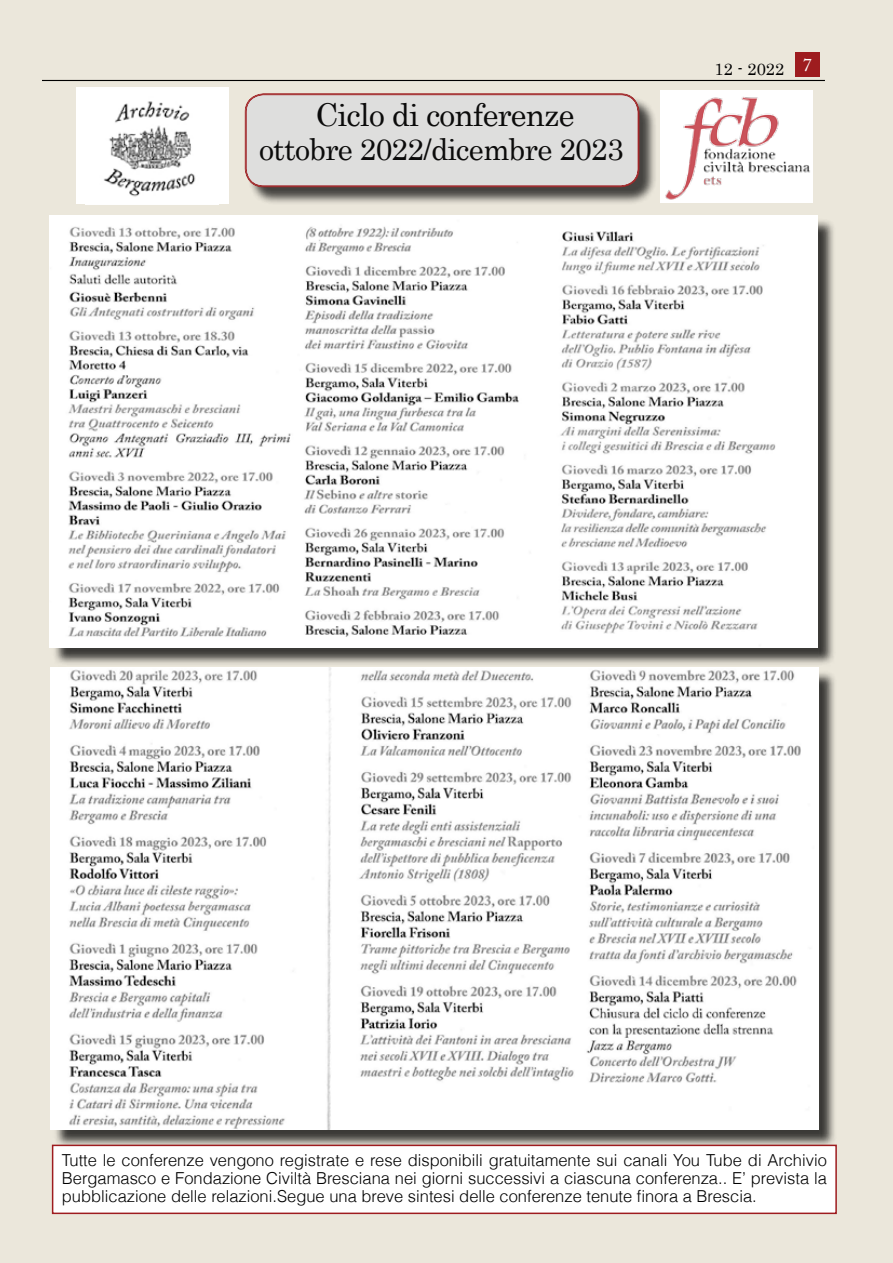
<style>
.page{position:relative;width:893px;height:1263px;background:#ebe7db}
.page>*{position:absolute;margin:0;border:0;box-sizing:border-box;transform-origin:0 0}
.t1{font:31.5px "Century";letter-spacing:-.025em;color:#000}
.t2{font:30px "Century";letter-spacing:-.025em;color:#000}
.t3{font:18px "Minion Pro";color:#000}
.t4{font:300 16.5px/18px "Helvetica";color:#000;text-align:justify}
.t5{font:16.5px "Century";color:#000}
</style>
<div class="page">
<div style="left:76px;top:88px;width:152px;height:116px;background:#fff"></div>
<img style="left:104px;top:101px;width:92px;height:96px">
<div style="left:660px;top:90px;width:153px;height:113px;background:#fff"></div>
<img style="left:665px;top:97px;width:145px;height:103px">
<div style="left:247px;top:96px;width:411px;height:110px;background:#000;opacity:.75"></div>
<div style="left:238px;top:75px;width:417px;height:120px;background:#000;opacity:.5"></div>
<div style="left:53px;top:670px;width:784px;height:478px;background:#000;opacity:.75"></div>
<img style="left:51px;top:668px;width:768px;height:462px">
<div style="left:52px;top:218px;width:784px;height:448px;background:#000;opacity:.75"></div>
<img style="left:50px;top:216px;width:767px;height:432px">
<div style="left:53px;top:1145px;width:783px;height:68px;background:#fff"></div>
<div style="left:52px;top:1144px;width:785px;height:70px;border:2px solid #9e1c1f"></div>
<hr style="left:42px;top:80px;width:783px;height:1px;background:#000">
<div style="left:795px;top:53px;width:24px;height:24px;background:#9e1c1f"></div>
<h1 class="t1" style="left:316px;top:88px;width:260px">Ciclo di conferenze</h1>
<h2 class="t2" style="left:259px;top:124px;width:366px">ottobre 2022/dicembre 2023</h2>
<p class="t5" style="left:715px;top:55px;width:99px">12 - 2022 <sup>7</sup></p>
<p class="t3" style="left:729px;top:54px;width:68px">12 - 2022</p>
<p class="t4" style="left:62px;top:1151px;width:766px">Tutte le conferenze vengono registrate e rese disponibili gratuitamente sui canali You Tube di Archivio Bergamasco e Fondazione Civiltà Bresciana nei giorni successivi a ciascuna conferenza.. E’ prevista la pubblicazione delle relazioni.Segue una breve sintesi delle conferenze tenute finora a Brescia.</p>
</div>
